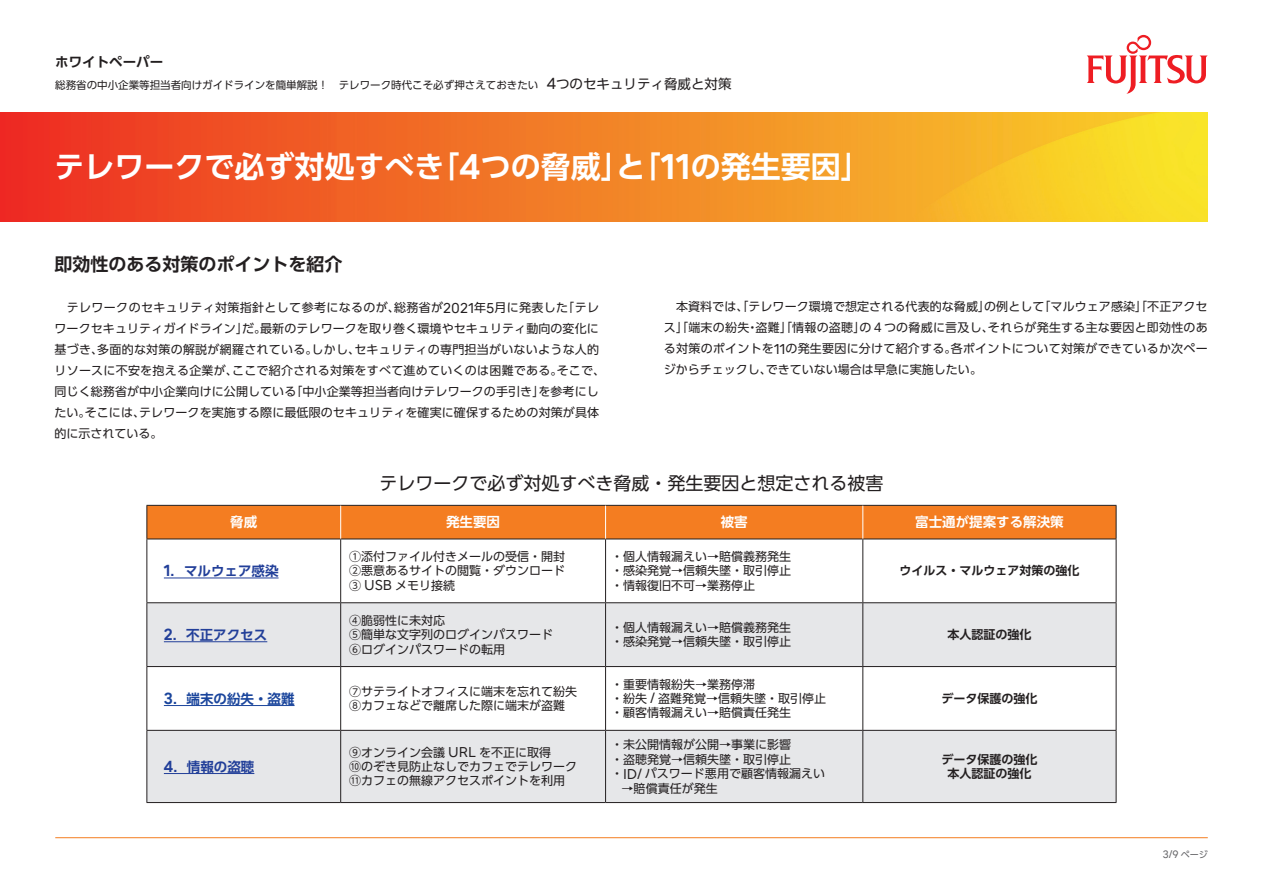
<style>
.page{position:relative;width:1263px;height:893px;background:#fff}
.page>*{position:absolute;margin:0;border:0;box-sizing:border-box;transform-origin:0 0}
.t1{font:700 30px "UD Shin Go Pro De";color:#fff}
.t2{font:18px "UD Shin Go Pro";color:#231f20}
.t3{font:700 18px "UD Shin Go Pro De";color:#231f20}
.t4{font:700 13.5px "UD Shin Go Pro De";color:#223f99}
.t5{font:700 13.5px "UD Shin Go Pro De";color:#fff}
.t6{font:700 13.5px "UD Shin Go Pro De";color:#1a459c}
.t7{font:700 13.5px "UD Shin Go Pro De";color:#231f20}
.本文{font:12px/21px "UD Shin Go Pro";color:#231f20}
.t8{font:700 12px "UD Shin Go Pro De";color:#231f20}
.t9{font:10.65px "Fujitsu Infinity Pro";color:#636366}
.t10{font:10.5px "UD Shin Go Pro";color:#231f20}
.s1{font-family:"Fujitsu Infinity Pro";font-size:15.9px}
.s2{font-size:13.5px}
.s3{font-family:"Fujitsu Infinity Pro";font-size:35.4px}
.s4{font-family:"Fujitsu Infinity Pro";font-size:14.1px}
.s5{font-family:"UD Shin Go Pro";font-size:9px}
</style>
<div class="page">
<img style="left:0;top:113px;width:1208px;height:108px">
<hr style="left:55px;top:837px;width:1153px;height:1px;background:#f47d21">
<svg style="left:1087px;top:35px;width:121px;height:59px"></svg>
<div style="left:147px;top:506px;width:969px;height:33px;background:#f47d21"></div>
<svg style="left:147px;top:603px;width:969px;height:199px;fill:#e6e7e9"></svg>
<hr style="left:146px;top:505px;width:195px;height:1px;background:#231f20">
<hr style="left:146px;top:506px;width:1px;height:33px;background:#231f20">
<hr style="left:341px;top:505px;width:265px;height:1px;background:#231f20">
<hr style="left:606px;top:505px;width:257px;height:1px;background:#231f20">
<hr style="left:863px;top:505px;width:253px;height:1px;background:#231f20">
<hr style="left:1116px;top:506px;width:1px;height:33px;background:#231f20">
<hr style="left:146px;top:539px;width:195px;height:1px;background:#231f20">
<hr style="left:146px;top:539px;width:1px;height:63px;background:#231f20">
<hr style="left:341px;top:539px;width:265px;height:1px;background:#231f20">
<hr style="left:340px;top:539px;width:1px;height:63px;background:#231f20">
<hr style="left:606px;top:539px;width:257px;height:1px;background:#231f20">
<hr style="left:605px;top:539px;width:1px;height:63px;background:#231f20">
<hr style="left:863px;top:539px;width:253px;height:1px;background:#231f20">
<hr style="left:862px;top:539px;width:1px;height:63px;background:#231f20">
<hr style="left:1116px;top:539px;width:1px;height:63px;background:#231f20">
<hr style="left:146px;top:602px;width:195px;height:1px;background:#231f20">
<hr style="left:146px;top:603px;width:1px;height:63px;background:#231f20">
<hr style="left:341px;top:602px;width:265px;height:1px;background:#231f20">
<hr style="left:340px;top:603px;width:1px;height:63px;background:#231f20">
<hr style="left:606px;top:602px;width:257px;height:1px;background:#231f20">
<hr style="left:605px;top:603px;width:1px;height:63px;background:#231f20">
<hr style="left:863px;top:602px;width:253px;height:1px;background:#231f20">
<hr style="left:862px;top:603px;width:1px;height:63px;background:#231f20">
<hr style="left:1116px;top:603px;width:1px;height:63px;background:#231f20">
<hr style="left:146px;top:666px;width:195px;height:1px;background:#231f20">
<hr style="left:146px;top:667px;width:1px;height:63px;background:#231f20">
<hr style="left:341px;top:666px;width:265px;height:1px;background:#231f20">
<hr style="left:340px;top:667px;width:1px;height:63px;background:#231f20">
<hr style="left:606px;top:666px;width:257px;height:1px;background:#231f20">
<hr style="left:605px;top:667px;width:1px;height:63px;background:#231f20">
<hr style="left:863px;top:666px;width:253px;height:1px;background:#231f20">
<hr style="left:862px;top:667px;width:1px;height:63px;background:#231f20">
<hr style="left:1116px;top:667px;width:1px;height:63px;background:#231f20">
<hr style="left:146px;top:730px;width:195px;height:1px;background:#231f20">
<hr style="left:146px;top:731px;width:1px;height:71px;background:#231f20">
<hr style="left:341px;top:730px;width:265px;height:1px;background:#231f20">
<hr style="left:340px;top:731px;width:1px;height:71px;background:#231f20">
<hr style="left:606px;top:730px;width:257px;height:1px;background:#231f20">
<hr style="left:605px;top:731px;width:1px;height:71px;background:#231f20">
<hr style="left:863px;top:730px;width:253px;height:1px;background:#231f20">
<hr style="left:862px;top:731px;width:1px;height:71px;background:#231f20">
<hr style="left:1116px;top:731px;width:1px;height:71px;background:#231f20">
<hr style="left:146px;top:802px;width:195px;height:1px;background:#231f20">
<hr style="left:341px;top:802px;width:265px;height:1px;background:#231f20">
<hr style="left:606px;top:802px;width:257px;height:1px;background:#231f20">
<hr style="left:863px;top:802px;width:253px;height:1px;background:#231f20">
<hr style="left:340px;top:506px;width:1px;height:33px;background:#fff">
<hr style="left:605px;top:506px;width:1px;height:33px;background:#fff">
<hr style="left:862px;top:506px;width:1px;height:33px;background:#fff">
<hr style="left:164px;top:578px;width:115px;height:1px;background:#223f99">
<hr style="left:164px;top:641px;width:103px;height:1px;background:#223f99">
<hr style="left:164px;top:705px;width:131px;height:1px;background:#1a459c">
<hr style="left:164px;top:773px;width:90px;height:1px;background:#223f99">
<p class="t7" style="left:55px;top:51px;width:110px">ホワイトペーパー</p>
<p class="t10" style="left:55px;top:77px;width:678px">総務省の中小企業等担当者向けガイドラインを簡単解説！　テレワーク時代こそ必ず押さえておきたい <span class="s1">4</span><span class="s2">つのセキュリティ脅威と対策</span></p>
<p class="t1" style="left:55px;top:143px;width:818px">テレワークで必ず対処すべき「<span class="s3">4</span>つの脅威」と「<span class="s3">11</span>の発生要因」</p>
<p class="t3" style="left:55px;top:249px;width:290px">即効性のある対策のポイントを紹介</p>
<p class="本文" style="left:55px;top:297px;width:552px">　テレワークのセキュリティ対策指針として参考になるのが、総務省が<span class="s4">2021</span>年<span class="s4">5</span>月に発表した「テレワークセキュリティガイドライン」だ。最新のテレワークを取り巻く環境やセキュリティ動向の変化に基づき、多面的な対策の解説が網羅されている。しかし、セキュリティの専門担当がいないような人的リソースに不安を抱える企業が、ここで紹介される対策をすべて進めていくのは困難である。そこで、同じく総務省が中小企業向けに公開している「中小企業等担当者向けテレワークの手引き」を参考にしたい。そこには、テレワークを実施する際に最低限のセキュリティを確実に確保するための対策が具体的に示されている。</p>
<p class="本文" style="left:664px;top:296px;width:545px;text-align:justify">　本資料では、「テレワーク環境で想定される代表的な脅威」の例として「マルウェア感染」「不正アクセス」「端末の紛失・盗難」「情報の盗聴」の４つの脅威に言及し、それらが発生する主な要因と即効性のある対策のポイントを<span class="s4">11</span>の発生要因に分けて紹介する。各ポイントについて対策ができているか次ページからチェックし、できていない場合は早急に実施したい。</p>
<p class="t2" style="left:379px;top:469px;width:505px">テレワークで必ず対処すべき脅威・発生要因と想定される被害</p>
<p class="t5" style="left:230px;top:511px;width:28px">脅威</p>
<p class="t5" style="left:446px;top:511px;width:55px">発生要因</p>
<p class="t5" style="left:721px;top:511px;width:28px">被害</p>
<p class="t5" style="left:915px;top:511px;width:150px">富士通が提案する解決策</p>
<p class="t4" style="left:164px;top:560px;width:116px"><span class="s1">1</span>．マルウェア感染</p>
<p class="本文" style="left:349px;top:546px;width:217px">①添付ファイル付きメールの受信・開封</p>
<p class="本文" style="left:349px;top:560px;width:217px">②悪意あるサイトの閲覧・ダウンロード</p>
<p class="本文" style="left:349px;top:574px;width:108px">③ <span class="s4">USB</span> メモリ接続</p>
<p class="本文" style="left:611px;top:546px;width:181px">・個人情報漏えい→賠償義務発生</p>
<p class="本文" style="left:611px;top:560px;width:181px">・感染発覚→信頼失墜・取引停止</p>
<p class="本文" style="left:611px;top:574px;width:145px">・情報復旧不可→業務停止</p>
<p class="t8" style="left:899px;top:561px;width:181px">ウイルス・マルウェア対策の強化</p>
<p class="t4" style="left:164px;top:624px;width:105px"><span class="s1">2</span>．不正アクセス</p>
<p class="t6" style="left:164px;top:687px;width:132px"><span class="s1">3</span>．端末の紛失・盗難</p>
<p class="t4" style="left:164px;top:755px;width:92px"><span class="s1">4</span>．情報の盗聴</p>
<p class="本文" style="left:349px;top:609px;width:97px">④脆弱性に未対応</p>
<p class="本文" style="left:349px;top:624px;width:205px">⑤簡単な文字列のログインパスワード</p>
<p class="本文" style="left:349px;top:638px;width:157px">⑥ログインパスワードの転用</p>
<p class="本文" style="left:349px;top:680px;width:229px">⑦サテライトオフィスに端末を忘れて紛失</p>
<p class="本文" style="left:349px;top:695px;width:217px">⑧カフェなどで離席した際に端末が盗難</p>
<p class="本文" style="left:349px;top:741px;width:203px">⑨オンライン会議 <span class="s4">URL</span> を不正に取得</p>
<p class="本文" style="left:349px;top:756px;width:229px">⑩のぞき見防止なしでカフェでテレワーク</p>
<p class="本文" style="left:349px;top:770px;width:217px">⑪カフェの無線アクセスポイントを利用</p>
<p class="本文" style="left:611px;top:617px;width:181px">・個人情報漏えい→賠償義務発生</p>
<p class="本文" style="left:611px;top:631px;width:181px">・感染発覚→信頼失墜・取引停止</p>
<p class="本文" style="left:611px;top:673px;width:145px">・重要情報紛失→業務停滞</p>
<p class="本文" style="left:611px;top:688px;width:216px">・紛失 <span class="s4">/</span> 盗難発覚→信頼失墜・取引停止</p>
<p class="本文" style="left:611px;top:702px;width:181px">・顧客情報漏えい→賠償責任発生</p>
<p class="本文" style="left:611px;top:734px;width:181px">・未公開情報が公開→事業に影響</p>
<p class="本文" style="left:611px;top:748px;width:181px">・盗聴発覚→信頼失墜・取引停止</p>
<p class="本文" style="left:611px;top:763px;width:215px">・<span class="s4">ID/</span> パスワード悪用で顧客情報漏えい</p>
<p class="本文" style="left:622px;top:777px;width:97px">→賠償責任が発生</p>
<p class="t8" style="left:947px;top:625px;width:85px">本人認証の強化</p>
<p class="t8" style="left:941px;top:689px;width:97px">データ保護の強化</p>
<p class="t8" style="left:941px;top:749px;width:97px">データ保護の強化</p>
<p class="t8" style="left:947px;top:764px;width:85px">本人認証の強化</p>
<p class="t9" style="left:1163px;top:848px;width:47px">3/9 <span class="s5">ページ</span></p>
</div>
